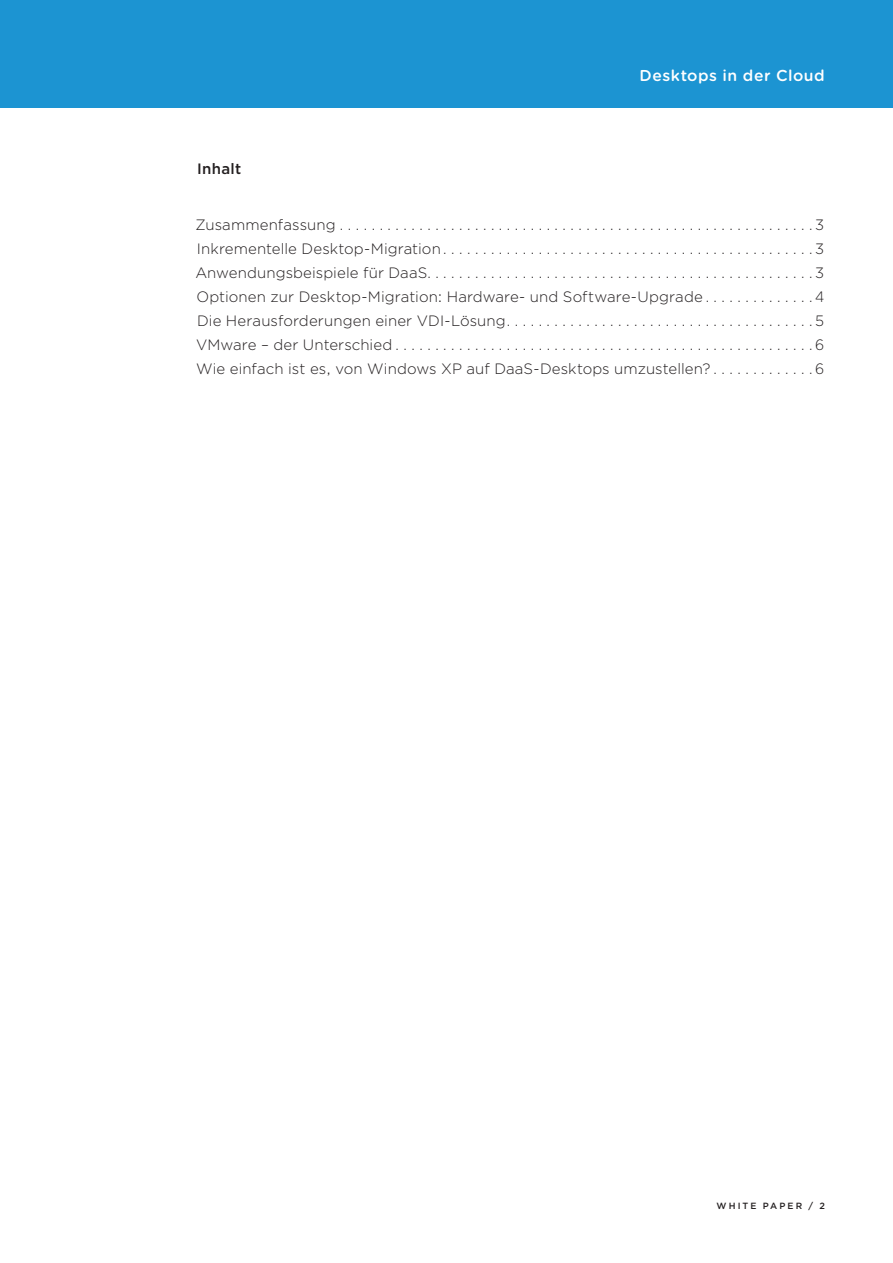
<style>
.page{position:relative;width:893px;height:1263px;background:#fff}
.page>*{position:absolute;margin:0;border:0;box-sizing:border-box;transform-origin:0 0}
.t1{font:500 15.75px "Gotham Rounded";letter-spacing:.035em;color:#fff}
.TOC_body_1{font:300 15px "Gotham";letter-spacing:.005em;color:#231f20}
.TOC_head{font:500 15px "Gotham";letter-spacing:.02em;color:#231f20}
.Folio{font:500 9px "Gotham";letter-spacing:.23em;color:#231f20}
</style>
<div class="page">
<div style="left:0;top:0;width:893px;height:108px;background:#1c94d2"></div>
<p class="TOC_head" style="left:197px;top:159px;width:46px">Inhalt</p>
<p class="t1" style="left:640px;top:64px;width:187px">Desktops in der Cloud</p>
<p class="TOC_body_1" style="left:195px;top:215px;width:630px">Zusammenfassung . . . . . . . . . . . . . . . . . . . . . . . . . . . . . . . . . . . . . . . . . . . . . . . . . . . . . . . . . . . 3</p>
<p class="TOC_body_1" style="left:197px;top:239px;width:629px">Inkrementelle Desktop-Migration . . . . . . . . . . . . . . . . . . . . . . . . . . . . . . . . . . . . . . . . . . . . . . 3</p>
<p class="TOC_body_1" style="left:195px;top:263px;width:630px">Anwendungsbeispiele für DaaS . . . . . . . . . . . . . . . . . . . . . . . . . . . . . . . . . . . . . . . . . . . . . . . . 3</p>
<p class="TOC_body_1" style="left:196px;top:287px;width:629px">Optionen zur Desktop-Migration: Hardware- und Software-Upgrade . . . . . . . . . . . . . 4</p>
<p class="TOC_body_1" style="left:197px;top:311px;width:629px">Die Herausforderungen einer VDI-Lösung . . . . . . . . . . . . . . . . . . . . . . . . . . . . . . . . . . . . . . 5</p>
<p class="TOC_body_1" style="left:196px;top:335px;width:629px">VMware – der Unterschied . . . . . . . . . . . . . . . . . . . . . . . . . . . . . . . . . . . . . . . . . . . . . . . . . . . . 6</p>
<p class="TOC_body_1" style="left:196px;top:359px;width:629px">Wie einfach ist es, von Windows XP auf DaaS-Desktops umzustellen? . . . . . . . . . . . . 6</p>
<p class="Folio" style="left:717px;top:1200px;width:110px">WHITE PAPER / 2</p>
</div>
